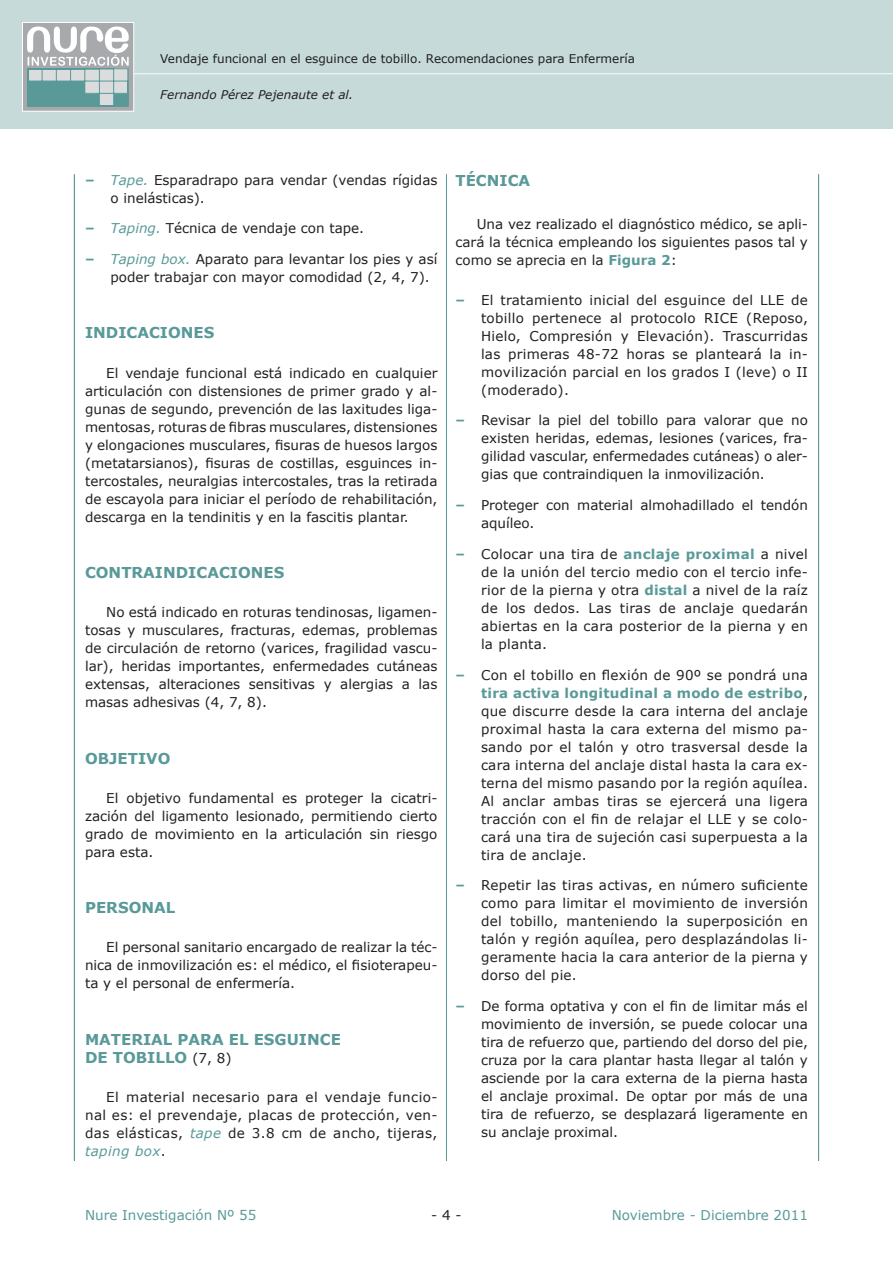
<style>
.page{position:relative;width:893px;height:1263px;background:#fff}
.page>*{position:absolute;margin:0;border:0;box-sizing:border-box;transform-origin:0 0}
.t1{font:18px "Times";color:#fff}
.t2{font:700 15px/18px "Verdana";color:#599a98}
.t3{font:13.5px/18px "Verdana";color:#231f20;text-align:justify}
.t4{font:13.5px "Verdana";color:#599a98}
.t5{font:12px "Verdana";color:#231f20}
.t6{font:italic 12px "Verdana";color:#231f20}
.s1{font-weight:700;color:#599a98}
.s2{font-style:italic;color:#599a98}
.s3{font-weight:400;font-size:13.5px;color:#231f20}
</style>
<div class="page">
<div style="left:0;top:0;width:893px;height:128px;background:#c5dad9"></div>
<div style="left:22px;top:23px;width:112px;height:88px;background:#a8a9ad"></div>
<svg style="left:27px;top:27px;width:102px;height:80px"></svg>
<div style="left:22px;top:22px;width:112px;height:90px;border:1px solid #fff"></div>
<hr style="left:446px;top:174px;width:1px;height:987px;background:#599a98">
<hr style="left:74px;top:174px;width:1px;height:987px;background:#599a98">
<hr style="left:818px;top:174px;width:1px;height:987px;background:#599a98">
<p class="t5" style="left:160px;top:51px;width:476px">Vendaje funcional en el esguince de tobillo. Recomendaciones para Enfermería</p>
<p class="t6" style="left:160px;top:87px;width:194px">Fernando Pérez Pejenaute et al.</p>
<h1 class="t1" style="left:56px;top:56px;width:838px">_____________________________________________________________________________________________</h1>
<p class="t3" style="left:111px;top:170px;width:328px;text-indent:-26px"><span class="s1">–</span> <span class="s2">Tape.</span> Esparadrapo para vendar (vendas rígidas o inelásticas).</p>
<p class="t3" style="left:85px;top:219px;width:281px"><span class="s1">–</span> <span class="s2">Taping.</span> Técnica de vendaje con tape.</p>
<p class="t3" style="left:111px;top:250px;width:328px;text-indent:-26px"><span class="s1">–</span> <span class="s2">Taping box.</span> Aparato para levantar los pies y así poder trabajar con mayor comodidad (2, 4, 7).</p>
<p class="t2" style="left:85px;top:323px;width:32px">INDICACI</p>
<p class="t2" style="left:168px;top:323px;width:36px">ONES</p>
<p class="t3" style="left:85px;top:363px;width:354px;text-indent:21px">El vendaje funcional está indicado en cualquier articulación con distensiones de primer grado y al&shy;gunas de segundo, prevención de las laxitudes liga&shy;mentosas, roturas de fibras musculares, distensiones y elongaciones musculares, fisuras de huesos largos (metatarsianos), fisuras de costillas, esguinces in&shy;tercostales, neuralgias intercostales, tras la retirada de escayola para iniciar el período de rehabilitación, descarga en la tendinitis y en la fascitis plantar.</p>
<p class="t2" style="left:85px;top:563px;width:48px">CONTRAI</p>
<p class="t2" style="left:163px;top:563px;width:24px">NDICACI</p>
<p class="t2" style="left:238px;top:563px;width:36px">ONES</p>
<p class="t3" style="left:85px;top:603px;width:354px;text-indent:21px">No está indicado en roturas tendinosas, ligamen&shy;tosas y musculares, fracturas, edemas, problemas de circulación de retorno (varices, fragilidad vascu&shy;lar), heridas importantes, enfermedades cutáneas extensas, alteraciones sensitivas y alergias a las masas adhesivas (4, 7, 8).</p>
<p class="t2" style="left:85px;top:749px;width:44px">OBJETIV</p>
<p class="t2" style="left:158px;top:749px;width:14px">O</p>
<p class="t3" style="left:85px;top:788px;width:354px;text-indent:21px">El objetivo fundamental es proteger la cicatri&shy;zación del ligamento lesionado, permitiendo cierto grado de movimiento en la articulación sin riesgo para esta.</p>
<p class="t2" style="left:85px;top:898px;width:23px">PERS</p>
<p class="t2" style="left:129px;top:898px;width:37px">ONAL</p>
<p class="t3" style="left:85px;top:938px;width:354px;text-indent:21px">El personal sanitario encargado de realizar la téc&shy;nica de inmovilización es: el médico, el fisioterapeu&shy;ta y el personal de enfermería.</p>
<p class="t2" style="left:85px;top:1030px;width:246px;text-indent:144px">EL ESGUINCE<br>DE TOBILLO <span class="s3">(7, 8)</span></p>
<p class="t3" style="left:85px;top:1087px;width:354px;text-indent:21px">El material necesario para el vendaje funcio&shy;nal es: el prevendaje, placas de protección, ven&shy;das elásticas, <span class="s2">tape</span> de 3.8 cm de ancho, tijeras, <span class="s2">taping box</span>.</p>
<p class="t2" style="left:85px;top:1030px;width:26px">MATERIAL</p>
<p class="t2" style="left:178px;top:1030px;width:13px">PARA</p>
<p class="t2" style="left:455px;top:171px;width:55px">TÉCNICA</p>
<p class="t3" style="left:455px;top:215px;width:354px;text-indent:21px">Una vez realizado el diagnóstico médico, se apli&shy;cará la técnica empleando los siguientes pasos tal y como se aprecia en la <span class="s1">FIGURA 2</span>:</p>
<p class="t3" style="left:481px;top:290px;width:328px;text-indent:-26px"><span class="s1">–</span> El tratamiento inicial del esguince del LLE de tobillo pertenece al protocolo RICE (Reposo, Hielo, Compresión y Elevación). Trascurridas las primeras 48-72 horas se planteará la in&shy;movilización parcial en los grados I (leve) o II (moderado).</p>
<p class="t3" style="left:481px;top:411px;width:328px;text-indent:-26px"><span class="s1">–</span> Revisar la piel del tobillo para valorar que no existen heridas, edemas, lesiones (varices, fra&shy;gilidad vascular, enfermedades cutáneas) o aler&shy;gias que contraindiquen la inmovilización.</p>
<p class="t3" style="left:481px;top:496px;width:328px;text-indent:-26px"><span class="s1">–</span> Proteger con material almohadillado el tendón aquíleo.</p>
<p class="t3" style="left:481px;top:544px;width:328px;text-indent:-26px"><span class="s1">–</span> Colocar una tira de <span class="s1">ANCLAJE PROXIMAL</span> a nivel de la unión del tercio medio con el tercio infe&shy;rior de la pierna y otra <span class="s1">DISTAL</span> a nivel de la raíz de los dedos. Las tiras de anclaje quedarán abiertas en la cara posterior de la pierna y en la planta.</p>
<p class="t3" style="left:481px;top:665px;width:328px;text-indent:-26px"><span class="s1">–</span> Con el tobillo en flexión de 90º se pondrá una <span class="s1">TIRA ACTIVA LONGITUDINAL A MODO DE ESTRIBO</span>, que discurre desde la cara interna del anclaje proximal hasta la cara externa del mismo pa&shy;sando por el talón y otro trasversal desde la cara interna del anclaje distal hasta la cara ex&shy;terna del mismo pasando por la región aquílea.<br>Al anclar ambas tiras se ejercerá una ligera tracción con el fin de relajar el LLE y se colo&shy;cará una tira de sujeción casi superpuesta a la tira de anclaje.</p>
<p class="t3" style="left:481px;top:876px;width:328px;text-indent:-26px"><span class="s1">–</span> Repetir las tiras activas, en número suficiente como para limitar el movimiento de inversión del tobillo, manteniendo la superposición en talón y región aquílea, pero desplazándolas li&shy;geramente hacia la cara anterior de la pierna y dorso del pie.</p>
<p class="t3" style="left:481px;top:997px;width:328px;text-indent:-26px"><span class="s1">–</span> De forma optativa y con el fin de limitar más el movimiento de inversión, se puede colocar una tira de refuerzo que, partiendo del dorso del pie, cruza por la cara plantar hasta llegar al talón y asciende por la cara externa de la pierna hasta el anclaje proximal. De optar por más de una tira de refuerzo, se desplazará ligeramente en su anclaje proximal.</p>
<p class="t4" style="left:85px;top:1207px;width:173px">Nure Investigación Nº 55</p>
<p class="t3" style="left:431px;top:1206px;width:32px">- 4 -</p>
<p class="t4" style="left:612px;top:1207px;width:198px">Noviembre - Diciembre 2011</p>
</div>
